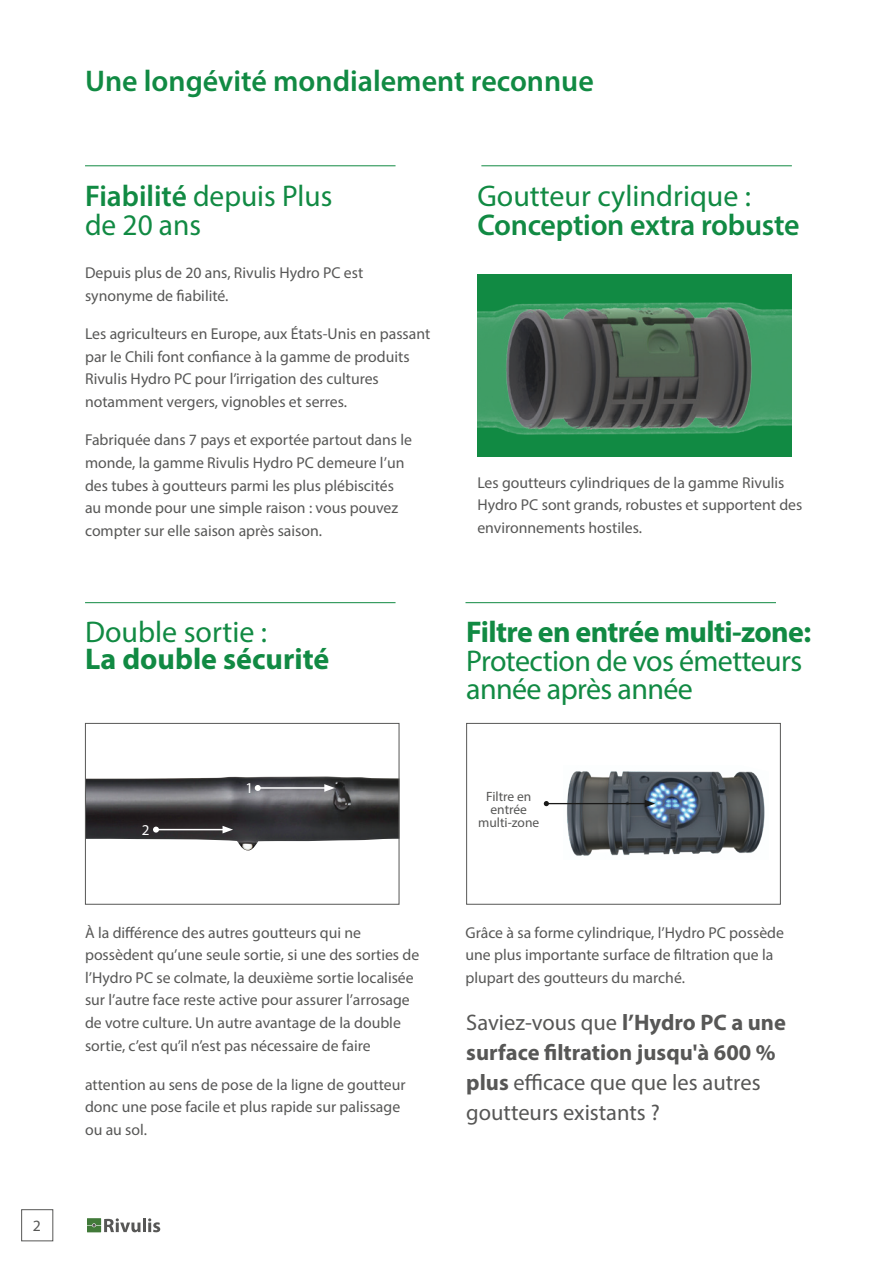
<style>
.page{position:relative;width:893px;height:1263px;background:#fff}
.page>*{position:absolute;margin:0;border:0;box-sizing:border-box;transform-origin:0 0}
.t1{font:30px/28.5px "Myriad Pro";color:#118a43}
.t2{font:600 30px "Myriad Pro";color:#118a43}
.t3{font:30px/28.5px "Myriad Pro";letter-spacing:-.02em;color:#118a43}
.t4{font:700 30px "Myriad Pro";letter-spacing:-.02em;color:#118a43}
.t5{font:700 30px "Myriad Pro";color:#118a43}
.t6{font:22.5px/30px "Myriad Pro";color:#575756}
.t7{font:15.75px/22.5px "Myriad Pro";color:#575756}
.t8{font:15px "Myriad Pro";color:#fff}
.t9{font:13.5px/13.4px "Myriad Pro";color:#575756;text-align:center}
.s1{font-weight:600}
.s2{font-weight:700}
</style>
<div class="page">
<div style="left:21px;top:1209px;width:32px;height:32px;background:#fff;border:1px solid #575756"></div>
<hr style="left:143px;top:1218px;width:3px;height:14px;background:#575756">
<svg style="left:148px;top:1218px;width:12px;height:14px"></svg>
<svg style="left:87px;top:1218px;width:54px;height:14px"></svg>
<div style="left:477px;top:275px;width:315px;height:182px;background:#118a43"></div>
<img style="left:477px;top:302px;width:315px;height:133px">
<img style="left:87px;top:776px;width:310px;height:75px">
<hr style="left:156px;top:829px;width:69px;height:1px;background:#fff">
<svg style="left:153px;top:827px;width:6px;height:6px"></svg>
<svg style="left:223px;top:826px;width:10px;height:7px"></svg>
<hr style="left:258px;top:787px;width:69px;height:2px;background:#fff">
<svg style="left:255px;top:785px;width:6px;height:6px"></svg>
<svg style="left:324px;top:784px;width:11px;height:8px"></svg>
<div style="left:85px;top:723px;width:314px;height:182px;border:1px solid #575756"></div>
<img style="left:563px;top:771px;width:202px;height:85px">
<hr style="left:546px;top:803px;width:101px;height:1px;background:#1a1a19">
<svg style="left:544px;top:801px;width:5px;height:5px"></svg>
<svg style="left:645px;top:800px;width:10px;height:7px"></svg>
<div style="left:466px;top:723px;width:315px;height:182px;border:1px solid #575756"></div>
<hr style="left:481px;top:165px;width:311px;height:1px;background:#118a43">
<hr style="left:85px;top:165px;width:311px;height:1px;background:#118a43">
<hr style="left:85px;top:602px;width:311px;height:1px;background:#118a43">
<hr style="left:465px;top:602px;width:311px;height:1px;background:#118a43">
<p class="t7" style="left:33px;top:1214px;width:10px">2</p>
<h1 class="t2" style="left:85px;top:61px;width:510px">Une longévité mondialement reconnue</h1>
<h1 class="t1" style="left:85px;top:182px;width:249px"><span class="s1">Fiabilité</span> depuis Plus de 20 ans</h1>
<p class="t7" style="left:85px;top:262px;width:280px">Depuis plus de 20 ans, Rivulis Hydro PC est synonyme de fiabilité.</p>
<p class="t7" style="left:85px;top:322px;width:347px">Les agriculteurs en Europe, aux États-Unis en passant par le Chili font confiance à la gamme de produits Rivulis Hydro PC pour l’irrigation des cultures notamment vergers, vignobles et serres.</p>
<p class="t7" style="left:85px;top:428px;width:329px">Fabriquée dans 7 pays et exportée partout dans le monde, la gamme Rivulis Hydro PC demeure l’un des tubes à goutteurs parmi les plus plébiscités au monde pour une simple raison : vous pouvez compter sur elle saison après saison.</p>
<h1 class="t1" style="left:85px;top:617px;width:184px">Double sortie :</h1>
<h1 class="t5" style="left:85px;top:639px;width:246px">La double sécurité</h1>
<p class="t8" style="left:142px;top:820px;width:9px">2</p>
<p class="t8" style="left:246px;top:778px;width:9px">1</p>
<p class="t7" style="left:85px;top:921px;width:336px">À la différence des autres goutteurs qui ne possèdent qu’une seule sortie, si une des sorties de l’Hydro PC se colmate, la deuxième sortie localisée sur l’autre face reste active pour assurer l’arrosage de votre culture. Un autre avantage de la double sortie, c’est qu’il n’est pas nécessaire de faire</p>
<p class="t7" style="left:85px;top:1073px;width:322px">attention au sens de pose de la ligne de goutteur donc une pose facile et plus rapide sur palissage ou au sol.</p>
<h1 class="t1" style="left:477px;top:182px;width:275px">Goutteur cylindrique :</h1>
<h1 class="t2" style="left:477px;top:206px;width:324px">Conception extra robuste</h1>
<p class="t7" style="left:477px;top:471px;width:326px">Les goutteurs cylindriques de la gamme Rivulis<br>Hydro PC sont grands, robustes et supportent des environnements hostiles.</p>
<h1 class="t4" style="left:466px;top:612px;width:346px">Filtre en entrée multi-zone:</h1>
<h1 class="t3" style="left:466px;top:646px;width:338px">Protection de vos émetteurs année après année</h1>
<p class="t9" style="left:478px;top:789px;width:63px">Filtre en entrée multi-zone</p>
<p class="t7" style="left:465px;top:921px;width:320px">Grâce à sa forme cylindrique, l’Hydro PC possède une plus importante surface de filtration que la plupart des goutteurs du marché.</p>
<h2 class="t6" style="left:466px;top:1007px;width:321px">Saviez-vous que <span class="s2">l’Hydro PC a une surface filtration jusqu'à 600 % plus</span> efficace que que les autres goutteurs existants ?</h2>
</div>
